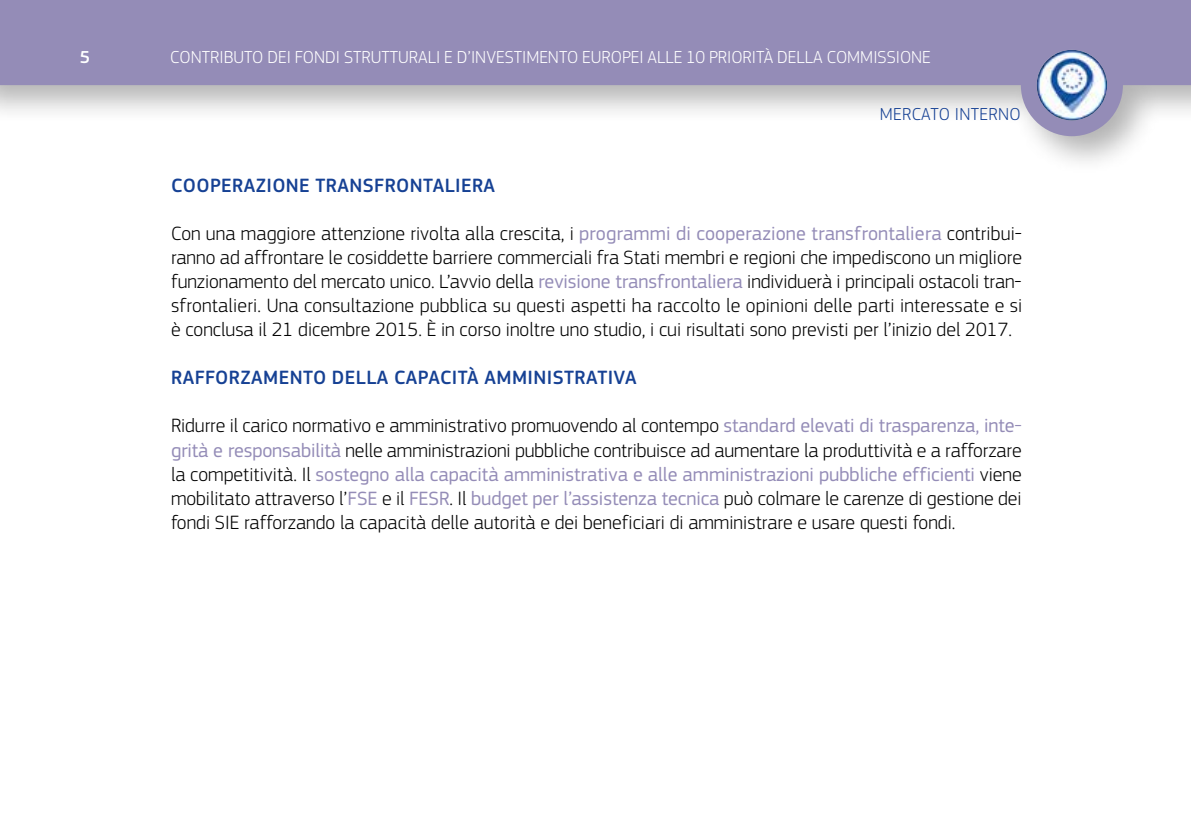
<style>
.page{position:relative;width:1191px;height:840px;background:#fff}
.page>*{position:absolute;margin:0;border:0;box-sizing:border-box;transform-origin:0 0}
.t1{font:300 20px/24px "EC Square Sans Pro";color:#000;text-align:justify}
.t2{font:500 20px "EC Square Sans Pro";letter-spacing:.02em;color:#164194}
.t3{font:300 18px "EC Square Sans Pro";color:#fff}
.t4{font:300 18px "EC Square Sans Pro";letter-spacing:.02em;color:#164194}
.t5{font:500 18px "EC Square Sans Pro";color:#fff}
.s1{font-weight:400;color:#948cb7}
</style>
<div class="page">
<div style="left:0;top:0;width:1191px;height:174px;background:#000;opacity:.3"></div>
<div style="left:0;top:0;width:1191px;height:85px;background:#948cb7"></div>
<div style="left:1020px;top:34px;width:103px;height:102px;background:#948cb7;border-radius:50%"></div>
<img style="left:1037px;top:50px;width:70px;height:70px">
<p class="t5" style="left:80px;top:47px;width:12px">5</p>
<p class="t3" style="left:170px;top:47px;width:762px">CONTRIBUTO DEI FONDI STRUTTURALI E D’INVESTIMENTO EUROPEI ALLE 10 PRIORITÀ DELLA COMMISSIONE</p>
<p class="t4" style="left:879px;top:104px;width:142px">MERCATO INTERNO</p>
<p class="t2" style="left:171px;top:174px;width:325px">COOPERAZIONE TRANSFRONTALIERA</p>
<p class="t1" style="left:171px;top:221px;width:853px">Con una maggiore attenzione rivolta alla crescita, i <span class="s1">programmi di cooperazione transfrontaliera</span> contribui&shy;ranno ad affrontare le cosiddette barriere commerciali fra Stati membri e regioni che impediscono un migliore funzionamento del mercato unico. L’avvio della <span class="s1">revisione transfrontaliera</span> individuerà i principali ostacoli tran&shy;sfrontalieri. Una consultazione pubblica su questi aspetti ha raccolto le opinioni delle parti interessate e si è conclusa il 21 dicembre 2015. È in corso inoltre uno studio, i cui risultati sono previsti per l’inizio del 2017.</p>
<p class="t2" style="left:171px;top:366px;width:467px">RAFFORZAMENTO DELLA CAPACITÀ AMMINISTRATIVA</p>
<p class="t1" style="left:171px;top:413px;width:852px">Ridurre il carico normativo e amministrativo promuovendo al contempo <span class="s1">standard elevati di trasparenza, inte&shy;grità e responsabilità</span> nelle amministrazioni pubbliche contribuisce ad aumentare la produttività e a rafforzare la competitività. Il <span class="s1">sostegno alla capacità amministrativa e alle amministrazioni pubbliche efficienti</span> viene mobilitato attraverso l’<span class="s1">FSE</span> e il <span class="s1">FESR</span>. Il <span class="s1">budget per l’assistenza tecnica</span> può colmare le carenze di gestione dei fondi SIE rafforzando la capacità delle autorità e dei beneficiari di amministrare e usare questi fondi.</p>
</div>
